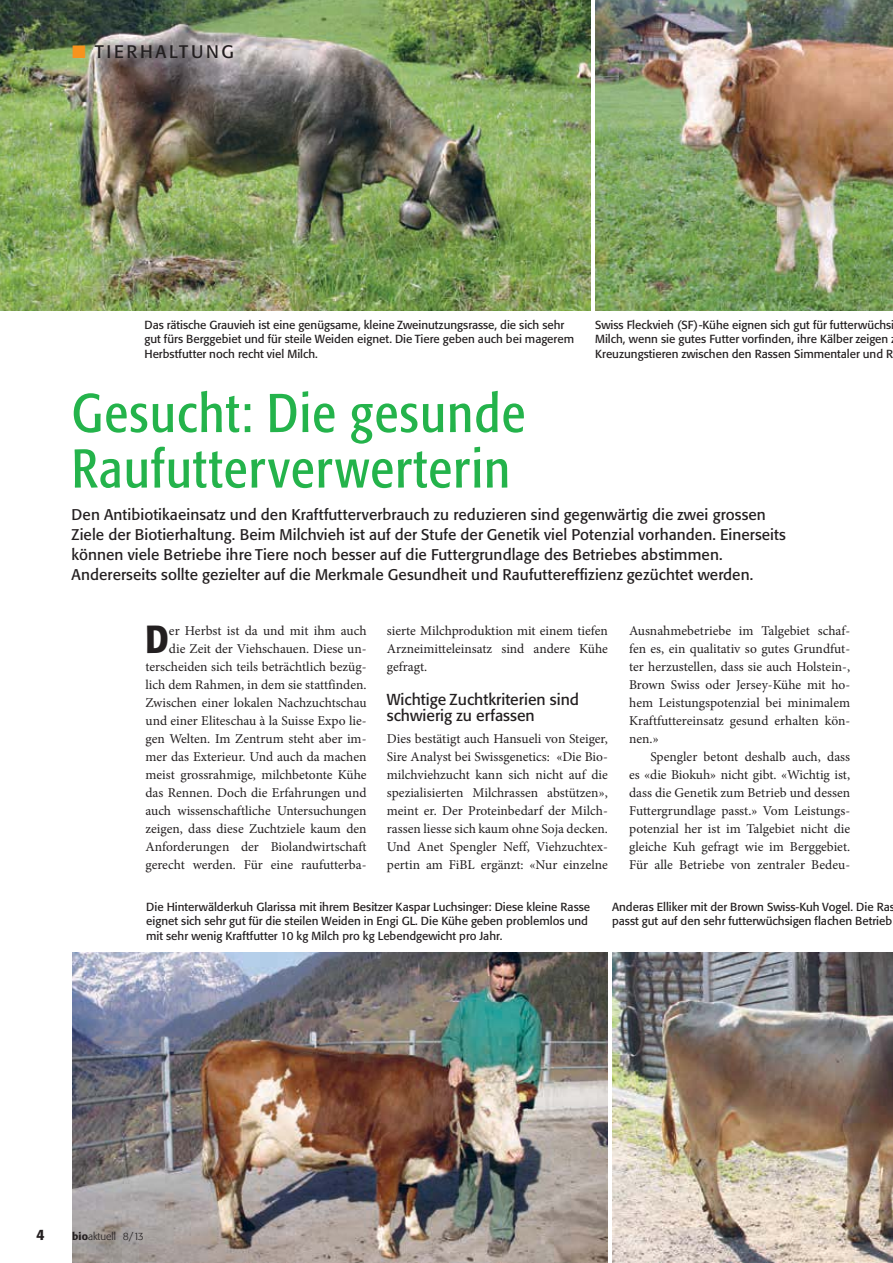
<style>
.page{position:relative;width:893px;height:1263px;background:#fff}
.page>*{position:absolute;margin:0;border:0;box-sizing:border-box;transform-origin:0 0}
.t1{font:condensed 54px/55.5px "Formata BQ";letter-spacing:.025em;color:#24b34b}
.t2{font:500 condensed 38.85px "Formata BQ";color:#231f20}
.t3{font:18px "Formata BQ";letter-spacing:.15em;color:#231f20}
.t4{font:15.75px/16.5px "Formata BQ";color:#231f20}
.t5{font:15.3px/19.8px "Formata BQ";letter-spacing:.005em;color:#231f20}
.t6{font:500 15px "Formata BQ";color:#231f20}
.t7{font:13.5px/18px "Minion Pro";color:#231f20;text-align:justify}
.t8{font:11.55px/14.5px "Formata BQ";color:#231f20}
.t9{font:300 10.5px "Formata BQ";color:#231f20}
.s1{color:#f7931d}
.s2{font-weight:500}
</style>
<div class="page">
<img style="left:0;top:0;width:591px;height:311px">
<img style="left:595px;top:0;width:298px;height:311px">
<img style="left:72px;top:952px;width:535px;height:311px">
<img style="left:612px;top:952px;width:281px;height:311px">
<h3 class="t3" style="left:72px;top:42px;width:163px"><span class="s1">■</span> TIERHALTUNG</h3>
<p class="t8" style="left:144px;top:318px;width:431px">Das rätische Grauvieh ist eine genügsame, kleine Zweinutzungsrasse, die sich sehr gut fürs Berggebiet und für steile Weiden eignet. Die Tiere geben auch bei magerem<br>Herbstfutter noch recht viel Milch.</p>
<h1 class="t1" style="left:72px;top:388px;width:455px">Gesucht: Die gesunde<br>Raufutterverwerterin</h1>
<p class="t5" style="left:72px;top:506px;width:715px">Den Antibiotikaeinsatz und den Kraftfutterverbrauch zu reduzieren sind gegenwärtig die zwei grossen Ziele der Biotierhaltung. Beim Milchvieh ist auf der Stufe der Genetik viel Potenzial vorhanden. Einerseits können viele Betriebe ihre Tiere noch besser auf die Futtergrundlage des Betriebes abstimmen.<br>Andererseits sollte gezielter auf die Merkmale Gesundheit und Raufuttereffizienz gezüchtet werden.</p>
<p class="t8" style="left:595px;top:318px;width:300px">Swiss Fleckvieh (SF)-Kühe eignen sich gut für futterwüchsi<br>Milch, wenn sie gutes Futter vorfinden, ihre Kälber zeigen<br>Kreuzungstieren zwischen den Rassen Simmentaler und R</p>
<p class="t7" style="left:145px;top:623px;width:223px;text-align:right">er Herbst ist da und mit ihm auch<br>die Zeit der Viehschauen. Diese un&shy;terscheiden sich teils beträchtlich bezüg&shy;lich dem Rahmen, in dem sie stattfinden.<br>Zwischen einer lokalen Nachzuchtschau und einer Eliteschau à la Suisse Expo lie&shy;gen Welten. Im Zentrum steht aber im&shy;mer das Exterieur. Und auch da machen meist grossrahmige, milchbetonte Kühe das Rennen. Doch die Erfahrungen und auch wissenschaftliche Untersuchungen zeigen, dass diese Zuchtziele kaum den Anforderungen der Biolandwirtschaft gerecht werden. Für eine raufutterba-</p>
<h2 class="t2" style="left:145px;top:617px;width:25px">D</h2>
<p class="t7" style="left:387px;top:623px;width:223px">sierte Milchproduktion mit einem tiefen Arzneimitteleinsatz sind andere Kühe gefragt.</p>
<p class="t4" style="left:387px;top:692px;width:194px">Wichtige Zuchtkriterien sind schwierig zu erfassen</p>
<p class="t7" style="left:387px;top:731px;width:223px">Dies bestätigt auch Hansueli von Steiger, Sire Analyst bei Swissgenetics: «Die Bio&shy;milchviehzucht kann sich nicht auf die spezialisierten Milchrassen abstützen», meint er. Der Proteinbedarf der Milch&shy;rassen liesse sich kaum ohne Soja decken.<br>Und Anet Spengler Neff, Viehzuchtex&shy;pertin am FiBL ergänzt: «Nur einzelne</p>
<p class="t7" style="left:629px;top:623px;width:223px">Ausnahmebetriebe im Talgebiet schaf&shy;fen es, ein qualitativ so gutes Grundfut&shy;ter herzustellen, dass sie auch Holstein-, Brown Swiss oder Jersey-Kühe mit ho&shy;hem Leistungspotenzial bei minimalem Kraftfuttereinsatz gesund erhalten kön&shy;nen.»</p>
<p class="t7" style="left:629px;top:749px;width:223px;text-indent:21px">Spengler betont deshalb auch, dass es «die Biokuh» nicht gibt. «Wichtig ist, dass die Genetik zum Betrieb und dessen Futtergrundlage passt.» Vom Leistungs&shy;potenzial her ist im Talgebiet nicht die gleiche Kuh gefragt wie im Berggebiet.<br>Für alle Betriebe von zentraler Bedeu-</p>
<p class="t8" style="left:146px;top:900px;width:445px">Die Hinterwälderkuh Glarissa mit ihrem Besitzer Kaspar Luchsinger: Diese kleine Rasse eignet sich sehr gut für die steilen Weiden in Engi GL. Die Kühe geben problemlos und mit sehr wenig Kraftfutter 10 kg Milch pro kg Lebendgewicht pro Jahr.</p>
<p class="t8" style="left:612px;top:900px;width:284px">Anderas Elliker mit der Brown Swiss-Kuh Vogel. Die Ras passt gut auf den sehr futterwüchsigen flachen Betrieb</p>
<p class="t6" style="left:36px;top:1228px;width:10px">4</p>
<p class="t9" style="left:72px;top:1231px;width:73px"><span class="s2">bio</span>aktuell 8/13</p>
</div>
